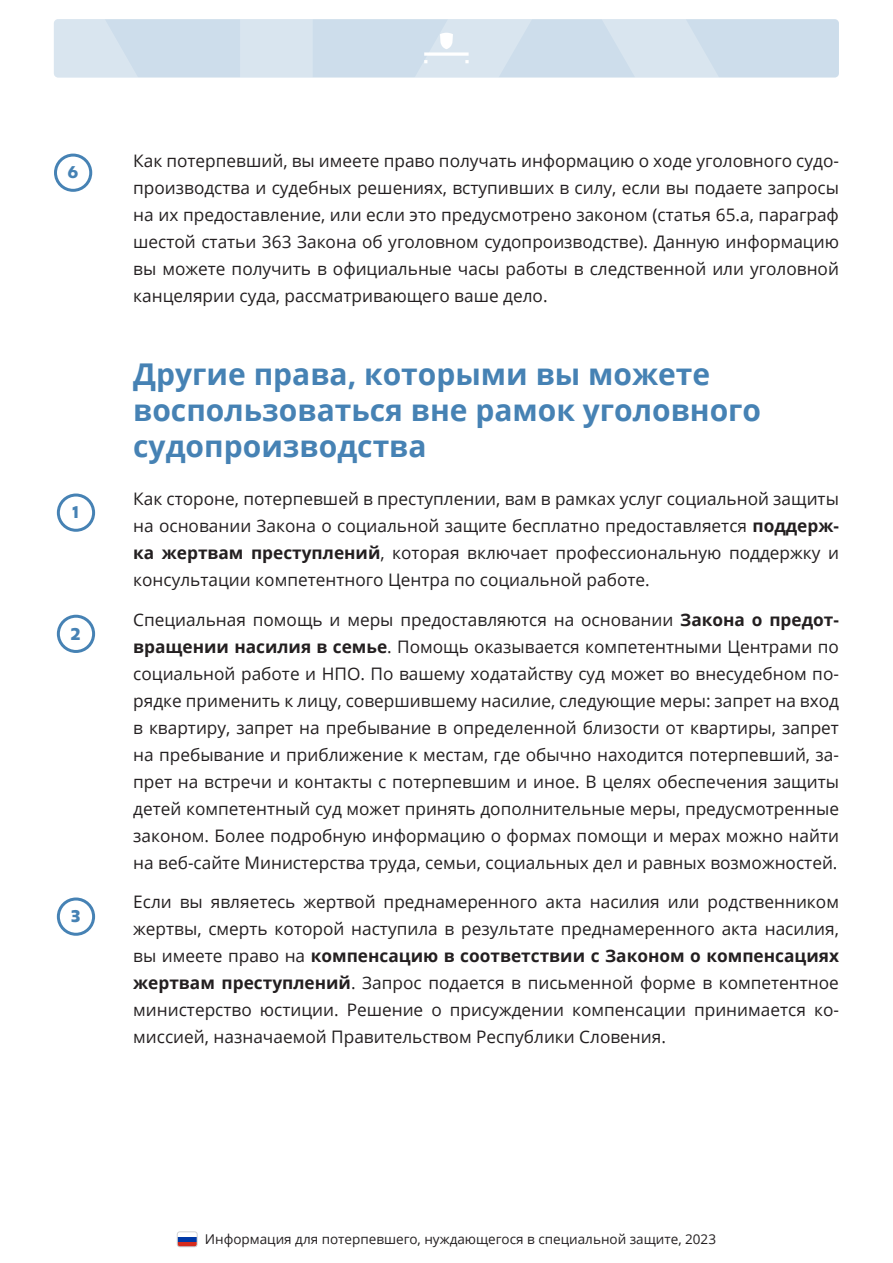
<style>
.page{position:relative;width:893px;height:1263px;background:#fff}
.page>*{position:absolute;margin:0;border:0;box-sizing:border-box;transform-origin:0 0}
.Heading_-_part{font:700 30px/36px "Open Sans";color:#4682b4}
.Besedilo{font:17.25px/27px "Open Sans";color:#231f20;text-align:justify}
.Bulet_-_številke{font:700 16.5px "Mohr";color:#4682b4}
.t1{font:13.5px "Open Sans";color:#231f20}
.s1{font-weight:700}
</style>
<div class="page">
<div style="left:54px;top:19px;width:785px;height:59px;background:#cdddeb;border-radius:4px"></div>
<svg style="left:54px;top:19px;width:694px;height:59px"></svg>
<div style="left:177px;top:1237px;width:20px;height:10px;background:#0039a6"></div>
<div style="left:177px;top:1242px;width:20px;height:5px;background:#d52b1e"></div>
<div style="left:177px;top:1231px;width:21px;height:16px;border:1px solid #d1d2d4;border-radius:3px"></div>
<div style="left:57px;top:897px;width:38px;height:39px;border:3px solid #4682b4;border-radius:50%"></div>
<div style="left:57px;top:615px;width:38px;height:38px;border:3px solid #4682b4;border-radius:50%"></div>
<div style="left:57px;top:493px;width:38px;height:39px;border:3px solid #4682b4;border-radius:50%"></div>
<div style="left:54px;top:154px;width:38px;height:38px;border:3px solid #4682b4;border-radius:50%"></div>
<p class="Bulet_-_številke" style="left:67px;top:163px;width:12px">6</p>
<p class="Bulet_-_številke" style="left:72px;top:503px;width:8px">1</p>
<p class="Bulet_-_številke" style="left:70px;top:624px;width:12px">2</p>
<p class="Bulet_-_številke" style="left:71px;top:907px;width:11px">3</p>
<p class="Besedilo" style="left:133px;top:147px;width:707px">Как потерпевший, вы имеете право получать информацию о ходе уголовного судо&shy;производства и судебных решениях, вступивших в силу, если вы подаете запросы на их предоставление, или если это предусмотрено законом (статья 65.а, параграф шестой статьи 363 Закона об уголовном судопроизводстве). Данную информацию вы можете получить в официальные часы работы в следственной или уголовной канцелярии суда, рассматривающего ваше дело.</p>
<p class="Heading_-_part" style="left:133px;top:355px;width:629px">Другие права, которыми вы можете воспользоваться вне рамок уголовного судопроизводства</p>
<p class="Besedilo" style="left:133px;top:485px;width:707px">Как стороне, потерпевшей в преступлении, вам в рамках услуг социальной защиты на основании Закона о социальной защите бесплатно предоставляется <span class="s1">поддерж&shy;ка жертвам преступлений</span>, которая включает профессиональную поддержку и консультации компетентного Центра по социальной работе.</p>
<p class="Besedilo" style="left:133px;top:605px;width:707px">Специальная помощь и меры предоставляются на основании <span class="s1">Закона о предот&shy;вращении насилия в семье</span>. Помощь оказывается компетентными Центрами по социальной работе и НПО. По вашему ходатайству суд может во внесудебном по&shy;рядке применить к лицу, совершившему насилие, следующие меры: запрет на вход в квартиру, запрет на пребывание в определенной близости от квартиры, запрет на пребывание и приближение к местам, где обычно находится потерпевший, за&shy;прет на встречи и контакты с потерпевшим и иное. В целях обеспечения защиты детей компетентный суд может принять дополнительные меры, предусмотренные законом. Более подробную информацию о формах помощи и мерах можно найти на веб-сайте Министерства труда, семьи, социальных дел и равных возможностей.</p>
<p class="Besedilo" style="left:133px;top:888px;width:707px">Если вы являетесь жертвой преднамеренного акта насилия или родственником жертвы, смерть которой наступила в результате преднамеренного акта насилия, вы имеете право на <span class="s1">компенсацию в соответствии с Законом о компенсациях жертвам преступлений</span>. Запрос подается в письменной форме в компетентное министерство юстиции. Решение о присуждении компенсации принимается ко&shy;миссией, назначаемой Правительством Республики Словения.</p>
<p class="t1" style="left:205px;top:1230px;width:513px">Информация для потерпевшего, нуждающегося в специальной защите, 2023</p>
</div>
